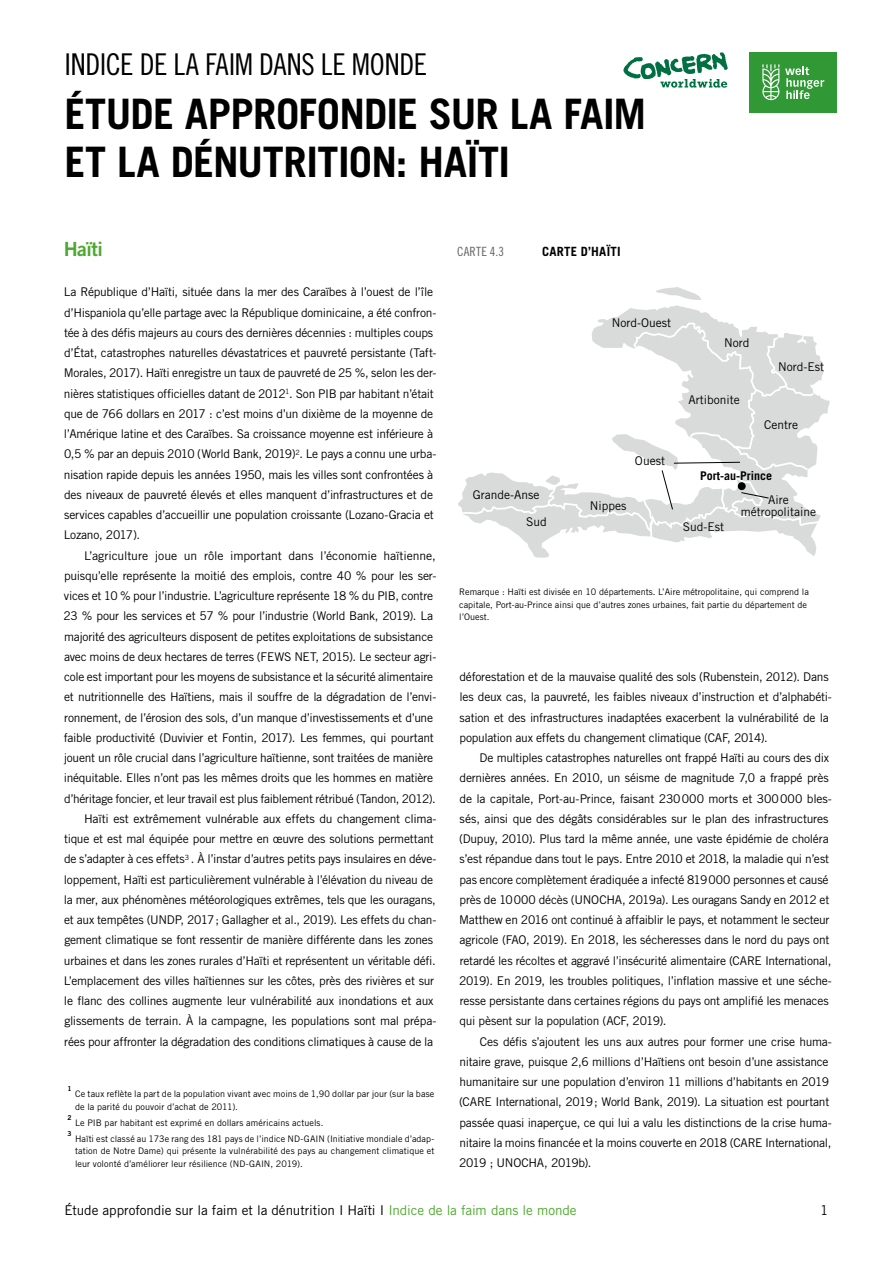
<style>
.page{position:relative;width:893px;height:1263px;background:#fff}
.page>*{position:absolute;margin:0;border:0;box-sizing:border-box;transform-origin:0 0}
.chapter-title{font:700 42px/48px "Trade Gothic LT Std";letter-spacing:-.015em;color:#000}
.title-page-subtitle{font:30px "Trade Gothic LT Std Cn 18";letter-spacing:-.01em;color:#000}
.head-1{font:19.5px "Trade Gothic LT Std Bd 2";letter-spacing:-.03em;color:#4da82e}
.t1{font:13.5px "Trade Gothic LT Std";letter-spacing:-.005em;color:#000}
.appendix-figure-titl{font:700 12.75px "Trade Gothic LT Std";letter-spacing:.025em;color:#000}
.appendix-figure-titl-2{font:12.75px "Trade Gothic LT Std Cn 18";letter-spacing:.02em;color:#626261}
.body{font:12px/20.2px "Trade Gothic LT Std";letter-spacing:-.02em;color:#000}
.body-after-head{font:12px/20.2px "Trade Gothic LT Std";letter-spacing:-.02em;color:#000}
.body-2{font:12px/12px "Trade Gothic LT Std";color:#000;text-align:center}
.t2{font:700 12px "Trade Gothic LT Std";color:#000}
.figure-source{font:9px/12.8px "Trade Gothic LT Std";color:#000}
.t3{font:6.75px "Trade Gothic LT Std Bd 2";color:#000}
.s1{color:#4da82e}
</style>
<div class="page">
<svg style="left:458px;top:52px;width:379px;height:506px"></svg>
<p class="title-page-subtitle" style="left:64px;top:46px;width:364px">INDICE DE LA FAIM DANS LE MONDE</p>
<h1 class="chapter-title" style="left:64px;top:89px;width:583px">ÉTUDE APPROFONDIE SUR LA FAIM<br>ET LA DÉNUTRITION: HAÏTI</h1>
<h2 class="head-1" style="left:64px;top:237px;width:41px">Haïti</h2>
<p class="body-after-head" style="left:64px;top:282px;width:374px">La République d’Haïti, située dans la mer des Caraïbes à l’ouest de l’île d’Hispaniola qu’elle partage avec la République dominicaine, a été confron&shy;tée à des défis majeurs au cours des dernières décennies : multiples coups d’État, catastrophes naturelles dévastatrices et pauvreté persistante (Taft-Morales, 2017). Haïti enregistre un taux de pauvreté de 25 %, selon les der&shy;nières statistiques officielles datant de 2012<sup>1</sup>. Son PIB par habitant n’était que de 766 dollars en 2017 : c’est moins d’un dixième de la moyenne de l’Amérique latine et des Caraïbes. Sa croissance moyenne est inférieure à 0,5 % par an depuis 2010 (World Bank, 2019)<sup>2</sup>. Le pays a connu une urba&shy;nisation rapide depuis les années 1950, mais les villes sont confrontées à des niveaux de pauvreté élevés et elles manquent d’infrastructures et de services capables d’accueillir une population croissante (Lozano-Gracia et Lozano, 2017).</p>
<p class="body" style="left:64px;top:545px;width:374px;text-indent:20px">L’agriculture joue un rôle important dans l’économie haïtienne, puisqu’elle représente la moitié des emplois, contre 40 % pour les ser&shy;vices et 10 % pour l’industrie. L’agriculture représente 18 % du PIB, contre 23 % pour les services et 57 % pour l’industrie (World Bank, 2019). La majorité des agriculteurs disposent de petites exploitations de subsistance avec moins de deux hectares de terres (FEWS NET, 2015). Le secteur agri&shy;cole est important pour les moyens de subsistance et la sécurité alimentaire et nutritionnelle des Haïtiens, mais il souffre de la dégradation de l’envi&shy;ronnement, de l’érosion des sols, d’un manque d’investissements et d’une faible productivité (Duvivier et Fontin, 2017). Les femmes, qui pourtant jouent un rôle crucial dans l’agriculture haïtienne, sont traitées de manière inéquitable. Elles n’ont pas les mêmes droits que les hommes en matière d’héritage foncier, et leur travail est plus faiblement rétribué (Tandon, 2012).</p>
<p class="body" style="left:64px;top:808px;width:374px;text-indent:20px">Haïti est extrêmement vulnérable aux effets du changement clima&shy;tique et est mal équipée pour mettre en œuvre des solutions permettant de s’adapter à ces effets<sup>3</sup> . À l’instar d’autres petits pays insulaires en déve&shy;loppement, Haïti est particulièrement vulnérable à l’élévation du niveau de la mer, aux phénomènes météorologiques extrêmes, tels que les ouragans, et aux tempêtes (UNDP, 2017; Gallagher et al., 2019). Les effets du chan&shy;gement climatique se font ressentir de manière différente dans les zones urbaines et dans les zones rurales d’Haïti et représentent un véritable défi.<br>L’emplacement des villes haïtiennes sur les côtes, près des rivières et sur le flanc des collines augmente leur vulnérabilité aux inondations et aux glissements de terrain. À la campagne, les populations sont mal prépa&shy;rées pour affronter la dégradation des conditions climatiques à cause de la</p>
<p class="t3" style="left:68px;top:1085px;width:6px">1</p>
<p class="figure-source" style="left:75px;top:1088px;width:361px">Ce taux reflète la part de la population vivant avec moins de 1,90 dollar par jour (sur la base de la parité du pouvoir d’achat de 2011).</p>
<p class="t3" style="left:68px;top:1113px;width:6px">2</p>
<p class="figure-source" style="left:75px;top:1116px;width:250px">Le PIB par habitant est exprimé en dollars américains actuels.</p>
<p class="t3" style="left:68px;top:1129px;width:6px">3</p>
<p class="figure-source" style="left:75px;top:1132px;width:361px;text-align:justify">Haïti est classé au 173e rang des 181 pays de l’indice ND-GAIN (Initiative mondiale d’adap&shy;tation de Notre Dame) qui présente la vulnérabilité des pays au changement climatique et leur volonté d’améliorer leur résilience (ND-GAIN, 2019).</p>
<p class="appendix-figure-titl-2" style="left:457px;top:244px;width:49px">CARTE 4.3</p>
<p class="appendix-figure-titl" style="left:542px;top:244px;width:80px">CARTE D’HAÏTI</p>
<p class="body-2" style="left:473px;top:489px;width:68px">Grande-Anse</p>
<p class="body" style="left:526px;top:511px;width:22px">Sud</p>
<p class="body-2" style="left:612px;top:316px;width:61px">Nord-Ouest</p>
<p class="body" style="left:635px;top:450px;width:31px">Ouest</p>
<p class="body" style="left:590px;top:495px;width:38px">Nippes</p>
<p class="body" style="left:724px;top:332px;width:27px">Nord</p>
<p class="body-2" style="left:688px;top:394px;width:53px">Artibonite</p>
<p class="body" style="left:778px;top:356px;width:47px">Nord-Est</p>
<p class="body" style="left:764px;top:414px;width:35px">Centre</p>
<p class="t2" style="left:700px;top:468px;width:73px">Port-au-Prince</p>
<p class="body" style="left:683px;top:516px;width:43px">Sud-Est</p>
<p class="body-2" style="left:741px;top:493px;width:77px">Aire métropolitaine</p>
<p class="figure-source" style="left:459px;top:585px;width:351px">Remarque : Haïti est divisée en 10 départements. L’Aire métropolitaine, qui comprend la capitale, Port-au-Prince ainsi que d’autres zones urbaines, fait partie du département de l’Ouest.</p>
<p class="body" style="left:459px;top:666px;width:374px">déforestation et de la mauvaise qualité des sols (Rubenstein, 2012). Dans les deux cas, la pauvreté, les faibles niveaux d’instruction et d’alphabéti&shy;sation et des infrastructures inadaptées exacerbent la vulnérabilité de la population aux effets du changement climatique (CAF, 2014).</p>
<p class="body" style="left:459px;top:747px;width:374px;text-indent:21px">De multiples catastrophes naturelles ont frappé Haïti au cours des dix dernières années. En 2010, un séisme de magnitude 7,0 a frappé près de la capitale, Port-au-Prince, faisant 230000 morts et 300000 bles&shy;sés, ainsi que des dégâts considérables sur le plan des infrastructures (Dupuy, 2010). Plus tard la même année, une vaste épidémie de choléra s’est répandue dans tout le pays. Entre 2010 et 2018, la maladie qui n’est pas encore complètement éradiquée a infecté 819000 personnes et causé près de 10000 décès (UNOCHA, 2019a). Les ouragans Sandy en 2012 et Matthew en 2016 ont continué à affaiblir le pays, et notamment le secteur agricole (FAO, 2019). En 2018, les sécheresses dans le nord du pays ont retardé les récoltes et aggravé l’insécurité alimentaire (CARE International, 2019). En 2019, les troubles politiques, l’inflation massive et une séche&shy;resse persistante dans certaines régions du pays ont amplifié les menaces qui pèsent sur la population (ACF, 2019).</p>
<p class="body" style="left:459px;top:1031px;width:374px;text-indent:21px">Ces défis s’ajoutent les uns aux autres pour former une crise huma&shy;nitaire grave, puisque 2,6 millions d’Haïtiens ont besoin d’une assistance humanitaire sur une population d’environ 11 millions d’habitants en 2019 (CARE International, 2019; World Bank, 2019). La situation est pourtant passée quasi inaperçue, ce qui lui a valu les distinctions de la crise huma&shy;nitaire la moins financée et la moins couverte en 2018 (CARE International, 2019 ; UNOCHA, 2019b).</p>
<p class="t1" style="left:64px;top:1202px;width:514px">Étude approfondie sur la faim et la dénutrition I Haïti I <span class="s1">Indice de la faim dans le monde</span></p>
<p class="t1" style="left:820px;top:1202px;width:10px">1</p>
</div>
